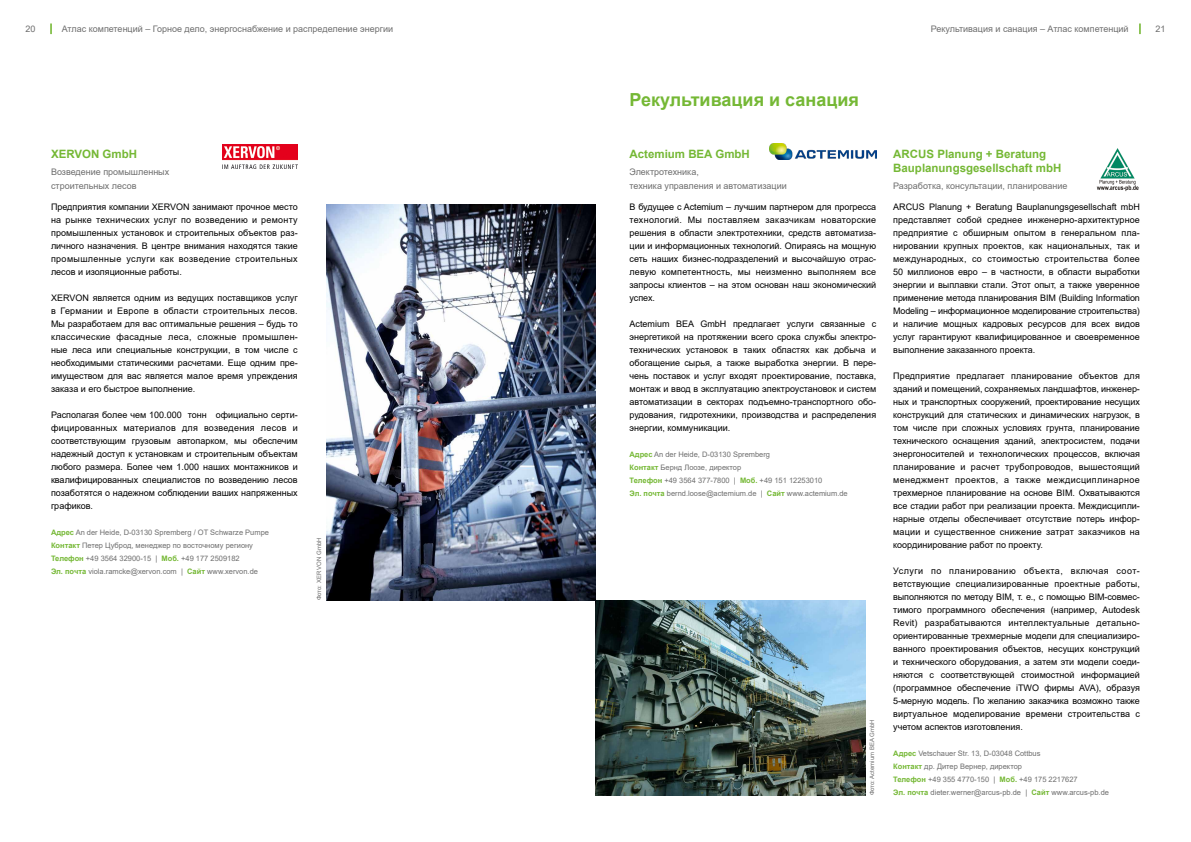
<style>
.page{position:relative;width:1191px;height:842px;background:#fff}
.page>*{position:absolute;margin:0;border:0;box-sizing:border-box;transform-origin:0 0}
.t1{font:700 18px "Arial";color:#75b835}
.t2{font:700 11.5px/14px "Arial";color:#75b835}
.t3{font:9px/13px "Arial";color:#000;text-align:justify}
.t4{font:9px/14px "Arial";color:#6e6e6e}
.t5{font:7.5px/13px "Arial";color:#6e6e6e}
.t6{font:6px "Arial";color:#6e6e6e}
.s1{font-weight:700;color:#75b835}
</style>
<div class="page">
<svg style="left:50px;top:23px;width:2px;height:11px"></svg>
<img style="left:769px;top:143px;width:107px;height:17px">
<img style="left:1096px;top:148px;width:43px;height:43px">
<img style="left:595px;top:600px;width:271px;height:195px">
<img style="left:222px;top:145px;width:76px;height:23px">
<img style="left:326px;top:204px;width:269px;height:396px">
<p class="t4" style="left:26px;top:22px;width:12px">20</p>
<p class="t4" style="left:62px;top:22px;width:333px">Атлас компетенций – Горное дело, энергоснабжение и распределение энергии</p>
<p class="t4" style="left:931px;top:22px;width:199px">Рекультивация и санация – Атлас компетенций</p>
<p class="t4" style="left:1155px;top:22px;width:12px">21</p>
<p class="t2" style="left:51px;top:147px;width:88px">XERVON GmbH</p>
<p class="t4" style="left:51px;top:165px;width:120px">Возведение промышленных строительных лесов</p>
<p class="t3" style="left:51px;top:201px;width:248px">Предприятия компании XERVON занимают прочное место на рынке технических услуг по возведению и ремонту промышленных установок и строительных объектов раз&shy;личного назначения. В центре внимания находятся такие промышленные услуги как возведение строительных лесов и изоляционные работы.</p>
<p class="t3" style="left:51px;top:291px;width:248px">XERVON является одним из ведущих поставщиков услуг в Германии и Европе в области строительных лесов.<br>Мы разработаем для вас оптимальные решения – будь то классические фасадные леса, сложные промышлен&shy;ные леса или специальные конструкции, в том числе с необходимыми статическими расчетами. Еще одним пре&shy;имуществом для вас является малое время упреждения заказа и его быстрое выполнение.</p>
<p class="t3" style="left:51px;top:408px;width:248px">Располагая более чем 100.000 тонн официально серти&shy;фицированных материалов для возведения лесов и соответствующим грузовым автопарком, мы обеспечим надежный доступ к установкам и строительным объектам любого размера. Более чем 1.000 наших монтажников и квалифицированных специалистов по возведению лесов позаботятся о надежном соблюдении ваших напряженных графиков.</p>
<p class="t5" style="left:51px;top:526px;width:219px"><span class="s1">Адрес</span> An der Heide, D-03130 Spremberg / OT Schwarze Pumpe <span class="s1">Контакт</span> Петер Цуброд, менеджер по восточному региону <span class="s1">Телефон</span> +49 3564 32900-15 | <span class="s1">Моб.</span> +49 177 2509182<br><span class="s1">Эл. почта</span> viola.ramcke@xervon.com | <span class="s1">Сайт</span> www.xervon.de</p>
<p class="t6" style="left:315px;top:600px;width:64px;rotate:-90deg">Фото: XERVON GmbH</p>
<h1 class="t1" style="left:629px;top:87px;width:231px">Рекультивация и санация</h1>
<p class="t2" style="left:629px;top:147px;width:122px">Actemium BEA GmbH</p>
<p class="t4" style="left:629px;top:165px;width:159px">Электротехника,<br>техника управления и автоматизации</p>
<p class="t3" style="left:629px;top:201px;width:248px">В будущее с Actemium – лучшим партнером для прогресса технологий. Мы поставляем заказчикам новаторские решения в области электротехники, средств автоматиза&shy;ции и информационных технологий. Опираясь на мощную сеть наших бизнес-подразделений и высочайшую отрас&shy;левую компетентность, мы неизменно выполняем все запросы клиентов – на этом основан наш экономический успех.</p>
<p class="t3" style="left:629px;top:317px;width:248px">Actemium BEA GmbH предлагает услуги связанные с энергетикой на протяжении всего срока службы электро&shy;технических установок в таких областях как добыча и обогащение сырья, а также выработка энергии. В пере&shy;чень поставок и услуг входят проектирование, поставка, монтаж и ввод в эксплуатацию электроустановок и систем автоматизации в секторах подъемно-транспортного обо&shy;рудования, гидротехники, производства и распределения энергии, коммуникации.</p>
<p class="t5" style="left:629px;top:448px;width:220px"><span class="s1">Адрес</span> An der Heide, D-03130 Spremberg<br><span class="s1">Контакт</span> Бернд Лоозе, директор<br><span class="s1">Телефон</span> +49 3564 377-7800 | <span class="s1">Моб.</span> +49 151 12253010<br><span class="s1">Эл. почта</span> bernd.loose@actemium.de | <span class="s1">Сайт</span> www.actemium.de</p>
<p class="t6" style="left:868px;top:795px;width:77px;rotate:-90deg">Фото: Actemium BEA GmbH</p>
<p class="t2" style="left:893px;top:147px;width:170px">ARCUS Planung + Beratung<br>Bauplanungsgesellschaft mbH</p>
<p class="t4" style="left:893px;top:179px;width:176px">Разработка, консультации, планирование</p>
<p class="t3" style="left:893px;top:201px;width:248px">ARCUS Planung + Beratung Bauplanungsgesellschaft mbH представляет собой среднее инженерно-архитектурное предприятие с обширным опытом в генеральном пла&shy;нировании крупных проектов, как национальных, так и международных, со стоимостью строительства более 50 миллионов евро – в частности, в области выработки энергии и выплавки стали. Этот опыт, а также уверенное применение метода планирования BIM (Building Information Modeling – информационное моделирование строительства) и наличие мощных кадровых ресурсов для всех видов услуг гарантируют квалифицированное и своевременное выполнение заказанного проекта.</p>
<p class="t3" style="left:893px;top:369px;width:248px">Предприятие предлагает планирование объектов для зданий и помещений, сохраняемых ландшафтов, инженер&shy;ных и транспортных сооружений, проектирование несущих конструкций для статических и динамических нагрузок, в том числе при сложных условиях грунта, планирование технического оснащения зданий, электросистем, подачи энергоносителей и технологических процессов, включая планирование и расчет трубопроводов, вышестоящий менеджмент проектов, а также междисциплинарное трехмерное планирование на основе BIM. Охватываются все стадии работ при реализации проекта. Междисципли&shy;нарные отделы обеспечивает отсутствие потерь инфор&shy;мации и существенное снижение затрат заказчиков на координирование работ по проекту.</p>
<p class="t3" style="left:893px;top:564px;width:248px">Услуги по планированию объекта, включая соот&shy;ветствующие специализированные проектные работы, выполняются по методу BIM, т. е., с помощью BIM-совмес&shy;тимого программного обеспечения (например, Autodesk Revit) разрабатываются интеллектуальные детально&shy;ориентированные трехмерные модели для специализиро&shy;ванного проектирования объектов, несущих конструкций и технического оборудования, а затем эти модели соеди&shy;няются с соответствующей стоимостной информацией (программное обеспечение iTWO фирмы AVA), образуя 5-мерную модель. По желанию заказчика возможно также виртуальное моделирование времени строительства с учетом аспектов изготовления.</p>
<p class="t5" style="left:893px;top:747px;width:186px"><span class="s1">Адрес</span> Vetschauer Str. 13, D-03048 Cottbus<br><span class="s1">Контакт</span> др. Дитер Вернер, директор<br><span class="s1">Телефон</span> +49 355 4770-150 | <span class="s1">Моб.</span> +49 175 2217627</p>
<p class="t5" style="left:893px;top:786px;width:217px"><span class="s1">Эл. почта</span> dieter.werner@arcus-pb.de | <span class="s1">Сайт</span> www.arcus-pb.de</p>
</div>
